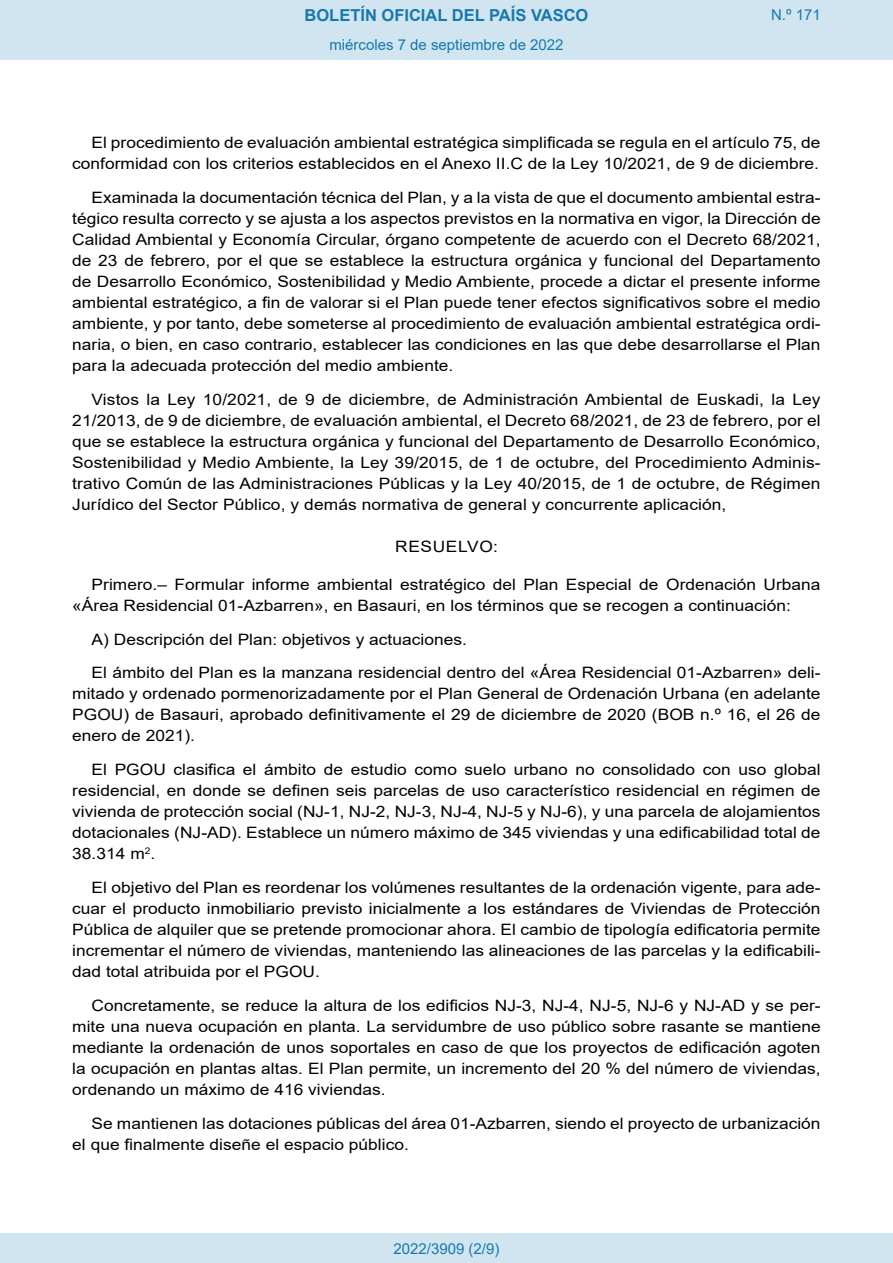
<style>
.page{position:relative;width:893px;height:1263px;background:#fff}
.page>*{position:absolute;margin:0;border:0;box-sizing:border-box;transform-origin:0 0}
.t1{font:700 16.5px "Arial";color:#1879ad}
.BOPVDetalle{font:15.6px/21px "Arial";color:#000;text-align:justify;scale:1.11 1}
.BOPVClave{font:15.6px "Arial";letter-spacing:.035em;color:#000;scale:1.11 1}
.Paginacion_Centro{font:15px "Arial";color:#1879ad}
</style>
<div class="page">
<div style="left:0;top:0;width:893px;height:60px;background:#d0e5f0"></div>
<div style="left:0;top:1233px;width:893px;height:30px;background:#d0e5f0"></div>
<p class="t1" style="left:305px;top:3px;width:285px">BOLETÍN OFICIAL DEL PAÍS VASCO</p>
<p class="Paginacion_Centro" style="left:329px;top:35px;width:236px">miércoles 7 de septiembre de 2022</p>
<p class="Paginacion_Centro" style="left:771px;top:5px;width:51px">N.º 171</p>
<p class="BOPVDetalle" style="left:72px;top:132px;width:676px;text-align:right">El procedimiento de evaluación ambiental estratégica simplificada se regula en el artículo 75, de conformidad con los criterios establecidos en el Anexo II.C de la Ley 10/2021, de 9 de diciembre.</p>
<p class="BOPVDetalle" style="left:72px;top:187px;width:676px;text-indent:19px">Examinada la documentación técnica del Plan, y a la vista de que el documento ambiental estra&shy;tégico resulta correcto y se ajusta a los aspectos previstos en la normativa en vigor, la Dirección de Calidad Ambiental y Economía Circular, órgano competente de acuerdo con el Decreto 68/2021, de 23 de febrero, por el que se establece la estructura orgánica y funcional del Departamento de Desarrollo Económico, Sostenibilidad y Medio Ambiente, procede a dictar el presente informe ambiental estratégico, a fin de valorar si el Plan puede tener efectos significativos sobre el medio ambiente, y por tanto, debe someterse al procedimiento de evaluación ambiental estratégica ordi&shy;naria, o bien, en caso contrario, establecer las condiciones en las que debe desarrollarse el Plan para la adecuada protección del medio ambiente.</p>
<p class="BOPVDetalle" style="left:72px;top:389px;width:676px;text-indent:19px">Vistos la Ley 10/2021, de 9 de diciembre, de Administración Ambiental de Euskadi, la Ley 21/2013, de 9 de diciembre, de evaluación ambiental, el Decreto 68/2021, de 23 de febrero, por el que se establece la estructura orgánica y funcional del Departamento de Desarrollo Económico, Sostenibilidad y Medio Ambiente, la Ley 39/2015, de 1 de octubre, del Procedimiento Adminis&shy;trativo Común de las Administraciones Públicas y la Ley 40/2015, de 1 de octubre, de Régimen Jurídico del Sector Público, y demás normativa de general y concurrente aplicación,</p>
<p class="BOPVClave" style="left:395px;top:536px;width:94px">RESUELVO:</p>
<p class="BOPVDetalle" style="left:72px;top:574px;width:676px;text-indent:19px">Primero.– Formular informe ambiental estratégico del Plan Especial de Ordenación Urbana «Área Residencial 01-Azbarren», en Basauri, en los términos que se recogen a continuación:</p>
<p class="BOPVDetalle" style="left:92px;top:629px;width:340px">A) Descripción del Plan: objetivos y actuaciones.</p>
<p class="BOPVDetalle" style="left:72px;top:662px;width:676px;text-indent:19px">El ámbito del Plan es la manzana residencial dentro del «Área Residencial 01-Azbarren» deli&shy;mitado y ordenado pormenorizadamente por el Plan General de Ordenación Urbana (en adelante PGOU) de Basauri, aprobado definitivamente el 29 de diciembre de 2020 (BOB n.º 16, el 26 de enero de 2021).</p>
<p class="BOPVDetalle" style="left:72px;top:759px;width:676px;text-indent:19px">El PGOU clasifica el ámbito de estudio como suelo urbano no consolidado con uso global residencial, en donde se definen seis parcelas de uso característico residencial en régimen de vivienda de protección social (NJ-1, NJ-2, NJ-3, NJ-4, NJ-5 y NJ-6), y una parcela de alojamientos dotacionales (NJ-AD). Establece un número máximo de 345 viviendas y una edificabilidad total de 38.314 m<sup>2</sup>.</p>
<p class="BOPVDetalle" style="left:72px;top:877px;width:676px;text-indent:19px">El objetivo del Plan es reordenar los volúmenes resultantes de la ordenación vigente, para ade&shy;cuar el producto inmobiliario previsto inicialmente a los estándares de Viviendas de Protección Pública de alquiler que se pretende promocionar ahora. El cambio de tipología edificatoria permite incrementar el número de viviendas, manteniendo las alineaciones de las parcelas y la edificabili&shy;dad total atribuida por el PGOU.</p>
<p class="BOPVDetalle" style="left:72px;top:995px;width:676px;text-indent:19px">Concretamente, se reduce la altura de los edificios NJ-3, NJ-4, NJ-5, NJ-6 y NJ-AD y se per&shy;mite una nueva ocupación en planta. La servidumbre de uso público sobre rasante se mantiene mediante la ordenación de unos soportales en caso de que los proyectos de edificación agoten la ocupación en plantas altas. El Plan permite, un incremento del 20 % del número de viviendas, ordenando un máximo de 416 viviendas.</p>
<p class="BOPVDetalle" style="left:72px;top:1112px;width:676px;text-indent:19px">Se mantienen las dotaciones públicas del área 01-Azbarren, siendo el proyecto de urbanización el que finalmente diseñe el espacio público.</p>
<p class="Paginacion_Centro" style="left:393px;top:1238px;width:107px">2022/3909 (2/9)</p>
</div>
